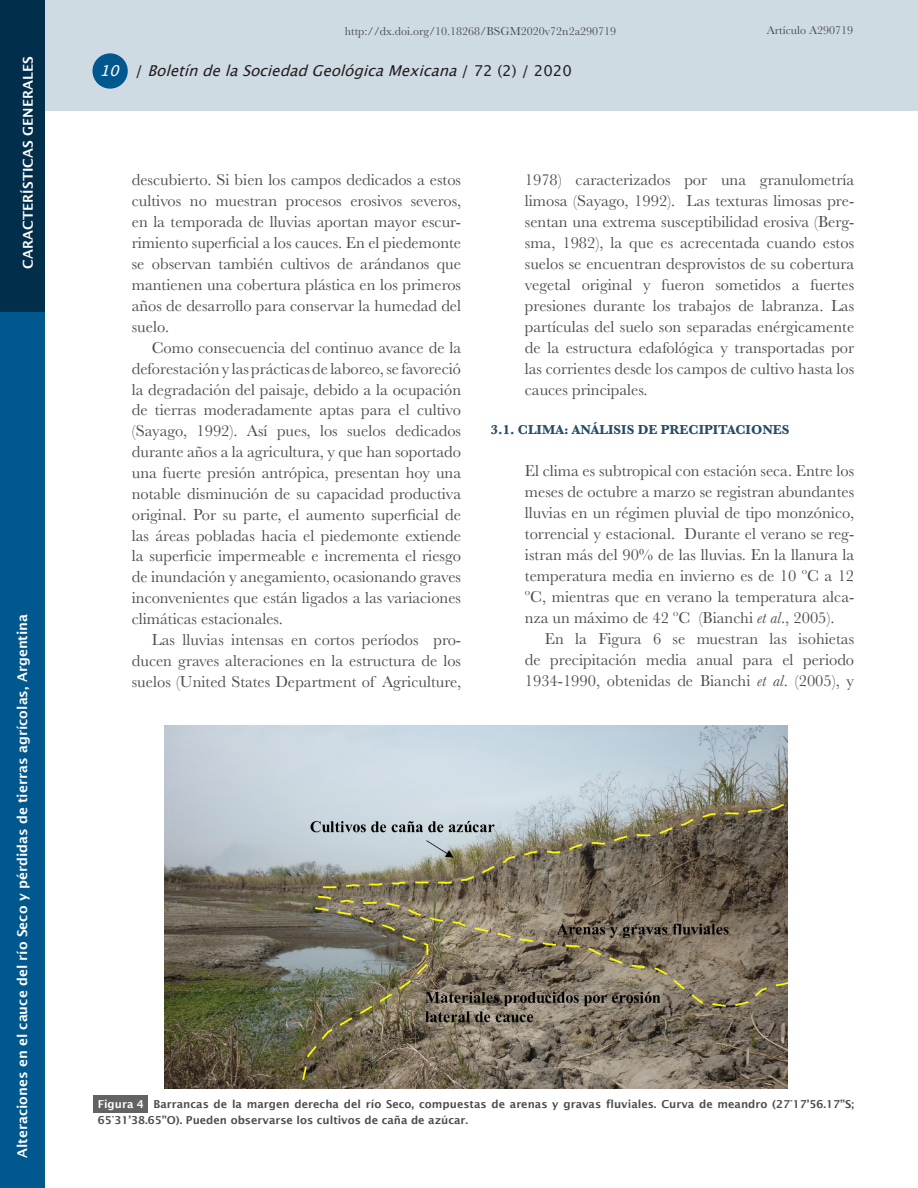
<style>
.page{position:relative;width:918px;height:1188px;background:#fff}
.page>*{position:absolute;margin:0;border:0;box-sizing:border-box;transform-origin:0 0}
.Indented-text{font:16.5px/21px "Baskerville";color:#4b4c4d;text-align:justify}
.t1{font:italic 15px "Lucida Grande";color:#231f20}
.Section{font:600 13.5px "Lucida Sans";color:#fff}
.Hierarchy_2{font:700 13.5px "Baskerville";color:#274d66}
.t2{font:12px "Baskerville";color:#4b4c4d}
.Figure_foot{font:600 10.95px/16.5px "Lucida Sans";color:#4b4c4d}
.Figure_foot_number{font:600 10.95px "Lucida Sans";color:#fff}
.s1{color:#fff}
.s2{font-style:normal}
.s3{font-style:italic}
</style>
<div class="page">
<div style="left:0;top:311px;width:44px;height:877px;background:#01588e"></div>
<div style="left:45px;top:0;width:873px;height:111px;background:#cfdbe2"></div>
<div style="left:92px;top:53px;width:36px;height:36px;background:#01588e;border-radius:50%"></div>
<div style="left:0;top:0;width:44px;height:311px;background:#012e4b"></div>
<div style="left:94px;top:1095px;width:54px;height:17px;background:#636366"></div>
<img style="left:165px;top:726px;width:622px;height:363px">
<p class="Section" style="left:20px;top:269px;width:214px;rotate:-90deg">CARACTERÍSTICAS GENERALES</p>
<p class="Section" style="left:15px;top:1158px;width:546px;rotate:-90deg">Alteraciones en el cauce del río Seco y pérdidas de tierras agrícolas, Argentina</p>
<p class="t2" style="left:345px;top:23px;width:273px">http://dx.doi.org/10.18268/BSGM2020v72n2a290719</p>
<p class="t2" style="left:767px;top:23px;width:88px">Artículo A290719</p>
<p class="t1" style="left:100px;top:62px;width:474px"><span class="s1">10</span> <span class="s2">/</span> BoletíndelaSociedadGeológicaMexicana<span class="s2">/ 7 2 ( 2 ) / 2 0 2 0</span></p>
<p class="Indented-text" style="left:132px;top:169px;width:331px">descubierto. Si bien los campos dedicados a estos cultivos no muestran procesos erosivos severos, en la temporada de lluvias aportan mayor escur&shy;rimiento superficial a los cauces. En el piedemonte se observan también cultivos de arándanos que mantienen una cobertura plástica en los primeros años de desarrollo para conservar la humedad del suelo.</p>
<p class="Indented-text" style="left:132px;top:337px;width:331px;text-indent:20px">Como consecuencia del continuo avance de la deforestación y las prácticas de laboreo, se favoreció la degradación del paisaje, debido a la ocupación de tierras moderadamente aptas para el cultivo (Sayago, 1992). Así pues, los suelos dedicados durante años a la agricultura, y que han soportado una fuerte presión antrópica, presentan hoy una notable disminución de su capacidad productiva original. Por su parte, el aumento superficial de las áreas pobladas hacia el piedemonte extiende la superficie impermeable e incrementa el riesgo de inundación y anegamiento, ocasionando graves inconvenientes que están ligados a las variaciones climáticas estacionales.</p>
<p class="Indented-text" style="left:132px;top:629px;width:331px;text-indent:20px">Las lluvias intensas en cortos períodos pro&shy;ducen graves alteraciones en la estructura de los suelos (United States Department of Agriculture,</p>
<p class="Indented-text" style="left:525px;top:169px;width:331px">1978) caracterizados por una granulometría limosa (Sayago, 1992). Las texturas limosas pre&shy;sentan una extrema susceptibilidad erosiva (Berg&shy;sma, 1982), la que es acrecentada cuando estos suelos se encuentran desprovistos de su cobertura vegetal original y fueron sometidos a fuertes presiones durante los trabajos de labranza. Las partículas del suelo son separadas enérgicamente de la estructura edafológica y transportadas por las corrientes desde los campos de cultivo hasta los cauces principales.</p>
<p class="Hierarchy_2" style="left:491px;top:420px;width:300px">3.1. CLIMA: ANÁLISIS DE PRECIPITACIONES</p>
<p class="Indented-text" style="left:525px;top:460px;width:331px">El clima es subtropical con estación seca. Entre los meses de octubre a marzo se registran abundantes lluvias en un régimen pluvial de tipo monzónico, torrencial y estacional. Durante el verano se reg&shy;istran más del 90% de las lluvias. En la llanura la temperatura media en invierno es de 10 ºC a 12 ºC, mientras que en verano la temperatura alca&shy;nza un máximo de 42 ºC (Bianchi <span class="s3">et al</span>., 2005).</p>
<p class="Indented-text" style="left:525px;top:628px;width:331px;text-indent:20px">En la Figura 6 se muestran las isohietas de precipitación media anual para el periodo 1934-1990, obtenidas de Bianchi <span class="s3">et al</span>. (2005), y</p>
<p class="Figure_foot" style="left:98px;top:1096px;width:758px;text-indent:56px">Barrancas de la margen derecha del río Seco, compuestas de arenas y gravas fluviales. Curva de meandro (27°17’56.17”S;<br>65°31’38.65”O). Pueden observarse los cultivos de caña de azúcar.</p>
<p class="Figure_foot_number" style="left:98px;top:1098px;width:48px">Figura 4</p>
</div>
